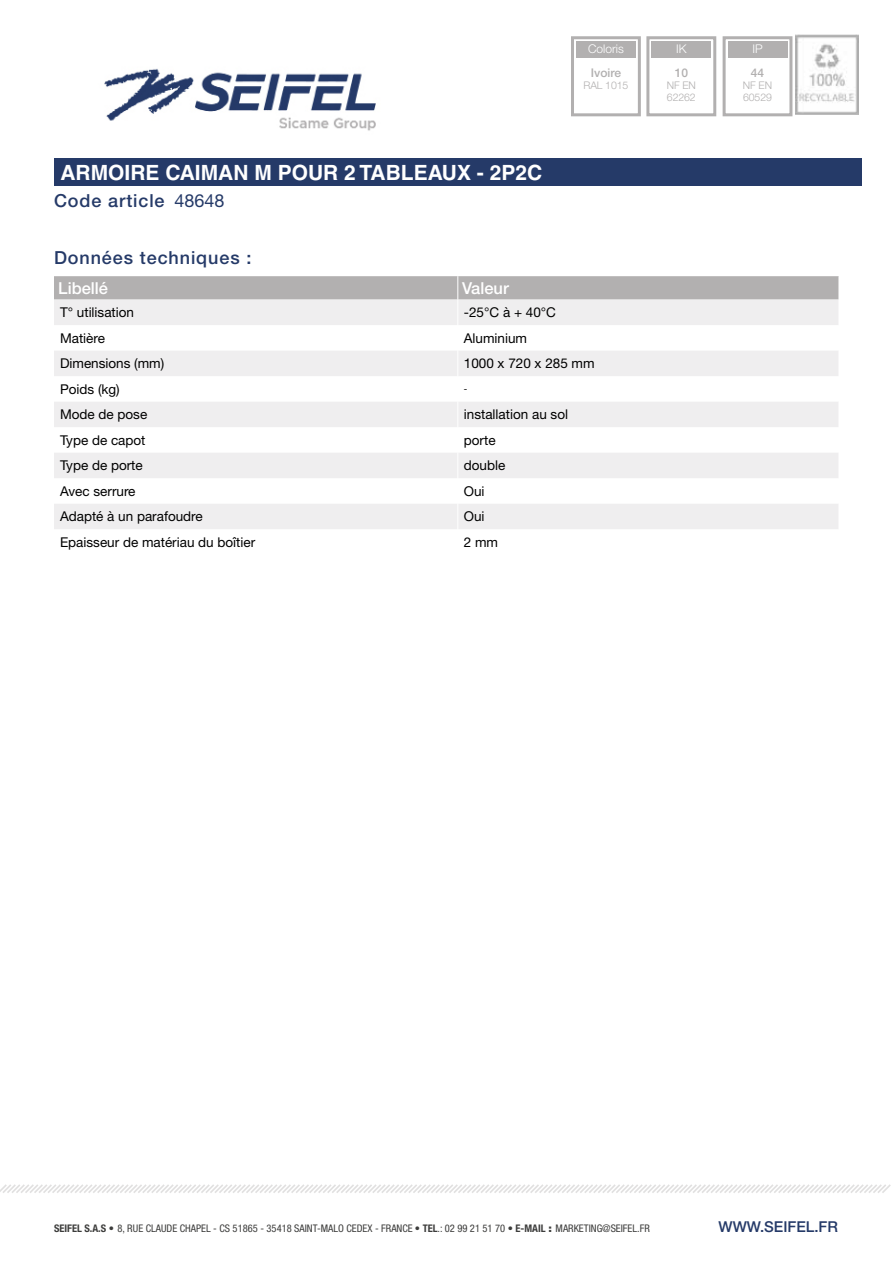
<style>
.page{position:relative;width:893px;height:1263px;background:#fff}
.page>*{position:absolute;margin:0;border:0;box-sizing:border-box;transform-origin:0 0}
.t1{font:700 21px "Helvetica LT Std";color:#fff}
.t2{font:500 18px "Helvetica Neue LT Std";letter-spacing:.05em;color:#253a68}
.t3{font:18px "Helvetica Neue LT Std";color:#253a68}
.t4{font:500 16.5px "Helvetica Neue LT Std";color:#fff}
.t5{font:500 15px "Helvetica Neue LT Std";color:#253a68}
.t6{font:13.5px "Helvetica Neue LT Std";color:#000}
.t7{font:300 12px "Helvetica Neue LT Std";color:#fff}
.t8{font:500 12px "Helvetica Neue LT Std";color:#b2b0b0}
.t9{font:condensed 10.5px "Helvetica Neue LT Std";color:#3c3c3b}
.t10{font:300 10.5px/12px "Helvetica Neue LT Std";letter-spacing:-.01em;color:#b2b0b0}
.t11{font:9px "Helvetica Neue LT Std";color:#000}
.s1{font-weight:700}
.s2{font-weight:900;font-stretch:normal}
</style>
<div class="page">
<img style="left:104px;top:68px;width:272px;height:63px">
<svg style="left:0;top:1184px;width:891px;height:9px"></svg>
<div style="left:54px;top:158px;width:807px;height:28px;background:#253a68"></div>
<img style="left:796px;top:35px;width:63px;height:80px">
<div style="left:576px;top:41px;width:60px;height:17px;background:#b2b0b0"></div>
<div style="left:571px;top:36px;width:70px;height:80px;border:3px solid #b2b0b0"></div>
<div style="left:652px;top:41px;width:59px;height:17px;background:#b2b0b0"></div>
<div style="left:646px;top:36px;width:70px;height:80px;border:3px solid #b2b0b0"></div>
<div style="left:728px;top:41px;width:59px;height:17px;background:#b2b0b0"></div>
<div style="left:723px;top:36px;width:69px;height:80px;border:3px solid #b2b0b0"></div>
<svg style="left:54px;top:276px;width:785px;height:253px"></svg>
<h1 class="t1" style="left:60px;top:160px;width:483px">ARMOIRE CAIMAN M POUR 2 TABLEAUX - 2P2C</h1>
<h2 class="t3" style="left:174px;top:190px;width:52px">48648</h2>
<h2 class="t2" style="left:54px;top:190px;width:112px">Code article</h2>
<p class="t7" style="left:588px;top:41px;width:37px">Coloris</p>
<p class="t8" style="left:591px;top:66px;width:32px">Ivoire</p>
<p class="t10" style="left:583px;top:79px;width:46px">RAL 1015</p>
<h2 class="t2" style="left:54px;top:247px;width:199px">Données techniques :</h2>
<p class="t4" style="left:58px;top:278px;width:51px">Libellé</p>
<p class="t4" style="left:462px;top:278px;width:48px">Valeur</p>
<p class="t6" style="left:60px;top:304px;width:76px">T° utilisation</p>
<p class="t6" style="left:464px;top:304px;width:94px">-25°C à + 40°C</p>
<p class="t6" style="left:60px;top:330px;width:47px">Matière</p>
<p class="t6" style="left:464px;top:330px;width:65px">Aluminium</p>
<p class="t6" style="left:60px;top:355px;width:106px">Dimensions (mm)</p>
<p class="t6" style="left:464px;top:355px;width:132px">1000 x 720 x 285 mm</p>
<p class="t6" style="left:60px;top:381px;width:61px">Poids (kg)</p>
<p class="t11" style="left:464px;top:383px;width:5px">-</p>
<p class="t6" style="left:60px;top:406px;width:89px">Mode de pose</p>
<p class="t6" style="left:464px;top:406px;width:106px">installation au sol</p>
<p class="t6" style="left:60px;top:432px;width:87px">Type de capot</p>
<p class="t6" style="left:464px;top:432px;width:33px">porte</p>
<p class="t6" style="left:60px;top:457px;width:84px">Type de porte</p>
<p class="t6" style="left:464px;top:457px;width:43px">double</p>
<p class="t6" style="left:60px;top:483px;width:77px">Avec serrure</p>
<p class="t6" style="left:464px;top:483px;width:22px">Oui</p>
<p class="t6" style="left:60px;top:508px;width:144px">Adapté à un parafoudre</p>
<p class="t6" style="left:464px;top:508px;width:22px">Oui</p>
<p class="t6" style="left:60px;top:534px;width:197px">Epaisseur de matériau du boîtier</p>
<p class="t6" style="left:464px;top:534px;width:36px">2 mm</p>
<p class="t7" style="left:676px;top:41px;width:12px">IK</p>
<p class="t8" style="left:675px;top:66px;width:15px">10</p>
<p class="t10" style="left:667px;top:79px;width:31px">NF EN<br>62262</p>
<p class="t7" style="left:752px;top:41px;width:12px">IP</p>
<p class="t8" style="left:751px;top:66px;width:15px">44</p>
<p class="t10" style="left:743px;top:79px;width:31px">NF EN<br>60529</p>
<p class="t9" style="left:54px;top:1222px;width:597px"><span class="s1">SEIFEL S.A.S</span> <span class="s2">•</span> 8, RUE CLAUDE CHAPEL - CS 51865 - 35418 SAINT-MALO CEDEX - FRANCE • <span class="s1">TEL</span>.: 02 99 21 51 70 • <span class="s1">E-MAIL</span> <span class="s2">:</span> MARKETING@SEIFEL.FR</p>
<p class="t5" style="left:719px;top:1218px;width:121px">WWW.SEIFEL.FR</p>
</div>
